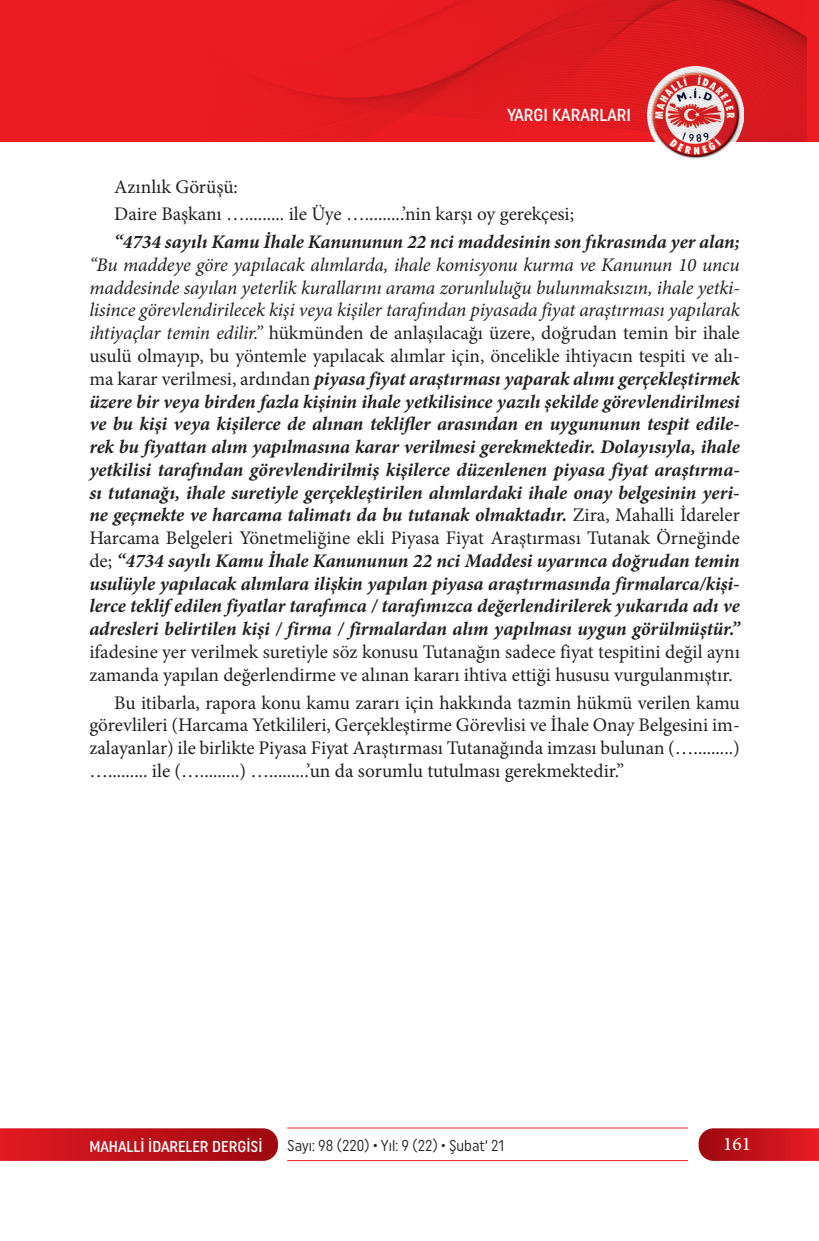
<style>
.page{position:relative;width:819px;height:1241px;background:#fff}
.page>*{position:absolute;margin:0;border:0;box-sizing:border-box;transform-origin:0 0}
.t1{font:italic 700 19.25px/22.8px "Minion Pro";letter-spacing:-.005em;color:#231f20;text-align:justify}
.t2{font:19.25px/22.8px "Minion Pro";color:#231f20}
.t3{font:500 19.25px "Minion Pro";color:#fff}
.t4{font:500 17.5px "Uniform Condensed";color:#fff}
.t5{font:15.75px "Uniform Condensed";color:#231f20;scale:.95 1}
.t6{font:500 15.75px "Uniform Condensed";color:#fff}
.s1{font-weight:400}
.s2{font-weight:400;font-style:normal}
</style>
<div class="page">
<svg style="left:0;top:1128px;width:278px;height:32px;background:#c1151c"></svg>
<svg style="left:698px;top:1128px;width:121px;height:32px;background:#c61a22"></svg>
<hr style="left:287px;top:1127px;width:401px;height:1px;background:#ee1d23">
<hr style="left:287px;top:1159px;width:401px;height:1px;background:#ee1d23">
<div style="left:0;top:0;width:819px;height:141px;background:#ee1d23"></div>
<img style="left:647px;top:141px;width:96px;height:18px">
<img style="left:256px;top:0;width:550px;height:141px">
<p class="t4" style="left:507px;top:105px;width:125px">YARGI KARARLARI</p>
<p class="t2" style="left:114px;top:173px;width:461px;line-height:27.7px">Azınlık Görüşü:<br>Daire Başkanı …......... ile Üye ….........’nin karşı oy gerekçesi;</p>
<p class="t1" style="left:114px;top:230px;width:627px">“4734 sayılı Kamu İhale Kanununun 22 nci maddesinin son fıkrasında yer alan;</p>
<p class="t1" style="left:89px;top:253px;width:652px"><span class="s1">“Bu maddeye göre yapılacak alımlarda, ihale komisyonu kurma ve Kanunun 10 uncu maddesinde sayılan yeterlik kurallarını arama zorunluluğu bulunmaksızın, ihale yetki&shy;lisince görevlendirilecek kişi veya kişiler tarafından piyasada fiyat araştırması yapılarak ihtiyaçlar temin edilir.”</span> <span class="s2">hükmünden de anlaşılacağı üzere, doğrudan temin bir ihale usulü olmayıp, bu yöntemle yapılacak alımlar için, öncelikle ihtiyacın tespiti ve alı&shy;ma karar verilmesi, ardından</span> piyasa fiyat araştırması yaparak alımı gerçekleştirmek üzere bir veya birden fazla kişinin ihale yetkilisince yazılı şekilde görevlendirilmesi ve bu kişi veya kişilerce de alınan teklifler arasından en uygununun tespit edile&shy;rek bu fiyattan alım yapılmasına karar verilmesi gerekmektedir. Dolayısıyla, ihale yetkilisi tarafından görevlendirilmiş kişilerce düzenlenen piyasa fiyat araştırma&shy;sı tutanağı, ihale suretiyle gerçekleştirilen alımlardaki ihale onay belgesinin yeri&shy;ne geçmekte ve harcama talimatı da bu tutanak olmaktadır. <span class="s2">Zira, Mahalli İdareler Harcama Belgeleri Yönetmeliğine ekli Piyasa Fiyat Araştırması Tutanak Örneğinde de;</span> “4734 sayılı Kamu İhale Kanununun 22 nci Maddesi uyarınca doğrudan temin usulüyle yapılacak alımlara ilişkin yapılan piyasa araştırmasında firmalarca/kişi&shy;lerce teklif edilen fiyatlar tarafımca / tarafımızca değerlendirilerek yukarıda adı ve adresleri belirtilen kişi / firma / firmalardan alım yapılması uygun görülmüştür.”</p>
<p class="t2" style="left:89px;top:640px;width:652px">ifadesine yer verilmek suretiyle söz konusu Tutanağın sadece fiyat tespitini değil aynı zamanda yapılan değerlendirme ve alınan kararı ihtiva ettiği hususu vurgulanmıştır.</p>
<p class="t2" style="left:89px;top:691px;width:652px;text-align:justify;text-indent:25px">Bu itibarla, rapora konu kamu zararı için hakkında tazmin hükmü verilen kamu görevlileri (Harcama Yetkilileri, Gerçekleştirme Görevlisi ve İhale Onay Belgesini im&shy;zalayanlar) ile birlikte Piyasa Fiyat Araştırması Tutanağında imzası bulunan (….........) …......... ile (….........) ….........’un da sorumlu tutulması gerekmektedir.”</p>
<p class="t6" style="left:89px;top:1136px;width:175px">MAHALLİ İDARELER DERGİSİ</p>
<p class="t5" style="left:287px;top:1136px;width:230px">Sayı: 98 (220) • Yıl: 9 (22) • Şubat‘ 21</p>
<p class="t3" style="left:723px;top:1131px;width:29px">161</p>
</div>
